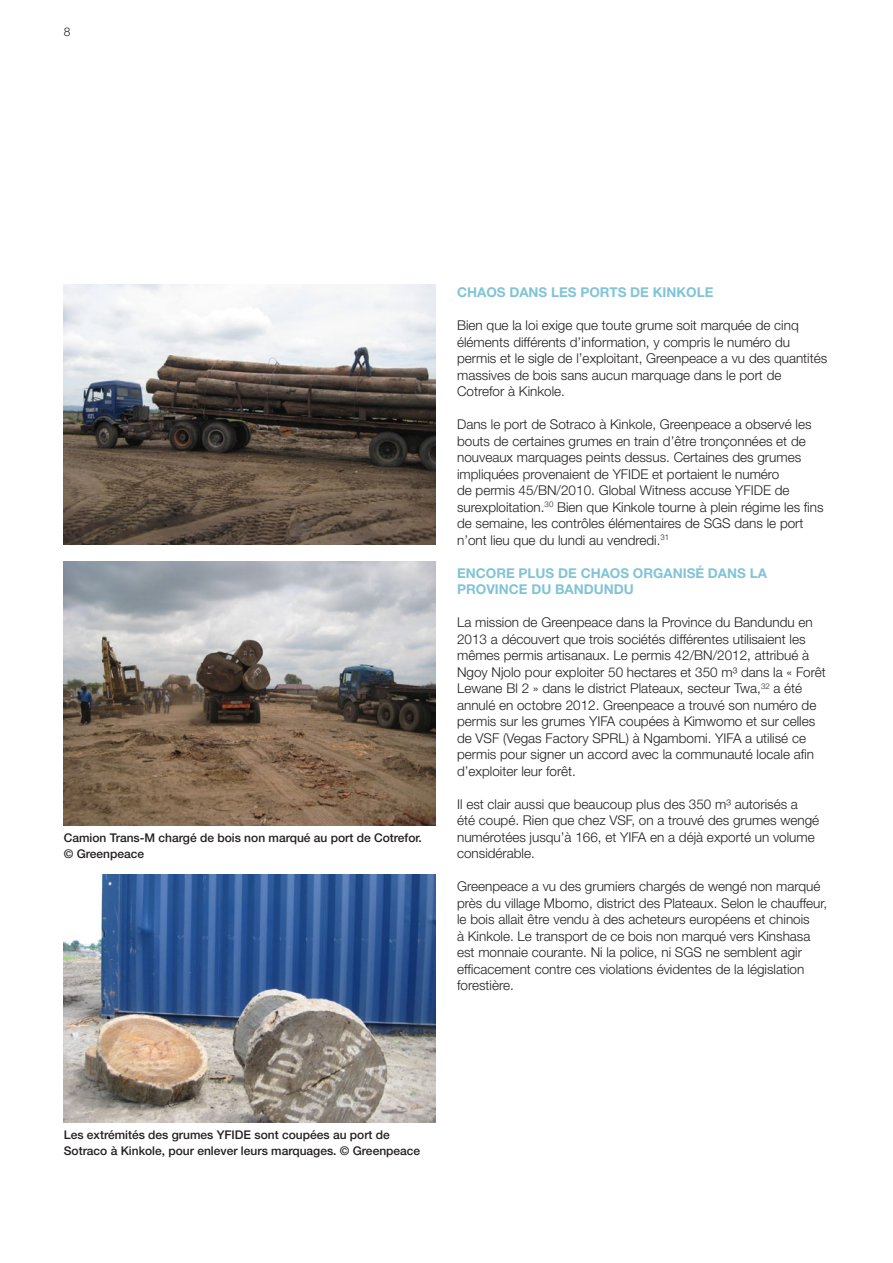
<style>
.page{position:relative;width:893px;height:1263px;background:#fff}
.page>*{position:absolute;margin:0;border:0;box-sizing:border-box;transform-origin:0 0}
.body_9_11{font:300 13.5px/16.5px "Helvetica Neue LT Std";color:#231f20}
.tussenkopjes{font:700 13.5px/16.5px "Helvetica Neue LT Std";color:#81c4d7}
.fotobijschrift{font:500 12px/16.5px "Helvetica Neue LT Std";color:#231f20}
.t1{font:300 12px "Helvetica Neue LT Std";color:#231f20}
</style>
<div class="page">
<img style="left:64px;top:561px;width:372px;height:264px">
<img style="left:64px;top:285px;width:372px;height:259px">
<img style="left:64px;top:874px;width:372px;height:248px">
<p class="t1" style="left:64px;top:25px;width:8px">8</p>
<p class="fotobijschrift" style="left:64px;top:829px;width:360px">Camion Trans-M chargé de bois non marqué au port de Cotrefor.</p>
<p class="fotobijschrift" style="left:64px;top:845px;width:82px">© Greenpeace</p>
<p class="tussenkopjes" style="left:457px;top:284px;width:258px">CHAOS DANS LES PORTS DE KINKOLE</p>
<p class="body_9_11" style="left:457px;top:317px;width:372px">Bien que la loi exige que toute grume soit marquée de cinq éléments différents d’information, y compris le numéro du permis et le sigle de l’exploitant, Greenpeace a vu des quantités massives de bois sans aucun marquage dans le port de Cotrefor à Kinkole.</p>
<p class="body_9_11" style="left:457px;top:416px;width:368px">Dans le port de Sotraco à Kinkole, Greenpeace a observé les bouts de certaines grumes en train d’être tronçonnées et de nouveaux marquages peints dessus. Certaines des grumes impliquées provenaient de YFIDE et portaient le numéro<br>de permis 45/BN/2010. Global Witness accuse YFIDE de surexploitation.<sup>30</sup> Bien que Kinkole tourne à plein régime les fins de semaine, les contrôles élémentaires de SGS dans le port n’ont lieu que du lundi au vendredi.<sup>31</sup></p>
<p class="tussenkopjes" style="left:457px;top:564px;width:311px">ENCORE PLUS DE CHAOS ORGANISÉ DANS LA<br>PROVINCE DU BANDUNDU</p>
<p class="body_9_11" style="left:457px;top:614px;width:370px">La mission de Greenpeace dans la Province du Bandundu en 2013 a découvert que trois sociétés différentes utilisaient les mêmes permis artisanaux. Le permis 42/BN/2012, attribué à Ngoy Njolo pour exploiter 50 hectares et 350 m³ dans la « Forêt Lewane Bl 2 » dans le district Plateaux, secteur Twa,<sup>32</sup> a été annulé en octobre 2012. Greenpeace a trouvé son numéro de permis sur les grumes YIFA coupées à Kimwomo et sur celles de VSF (Vegas Factory SPRL) à Ngambomi. YIFA a utilisé ce permis pour signer un accord avec la communauté locale afin d’exploiter leur forêt.</p>
<p class="body_9_11" style="left:457px;top:795px;width:364px">Il est clair aussi que beaucoup plus des 350 m³ autorisés a été coupé. Rien que chez VSF, on a trouvé des grumes wengé numérotées jusqu’à 166, et YIFA en a déjà exporté un volume considérable.</p>
<p class="body_9_11" style="left:457px;top:878px;width:372px">Greenpeace a vu des grumiers chargés de wengé non marqué près du village Mbomo, district des Plateaux. Selon le chauffeur, le bois allait être vendu à des acheteurs européens et chinois<br>à Kinkole. Le transport de ce bois non marqué vers Kinshasa est monnaie courante. Ni la police, ni SGS ne semblent agir efficacement contre ces violations évidentes de la législation forestière.</p>
<p class="fotobijschrift" style="left:64px;top:1126px;width:358px">Les extrémités des grumes YFIDE sont coupées au port de<br>Sotraco à Kinkole, pour enlever leurs marquages. © Greenpeace</p>
</div>
